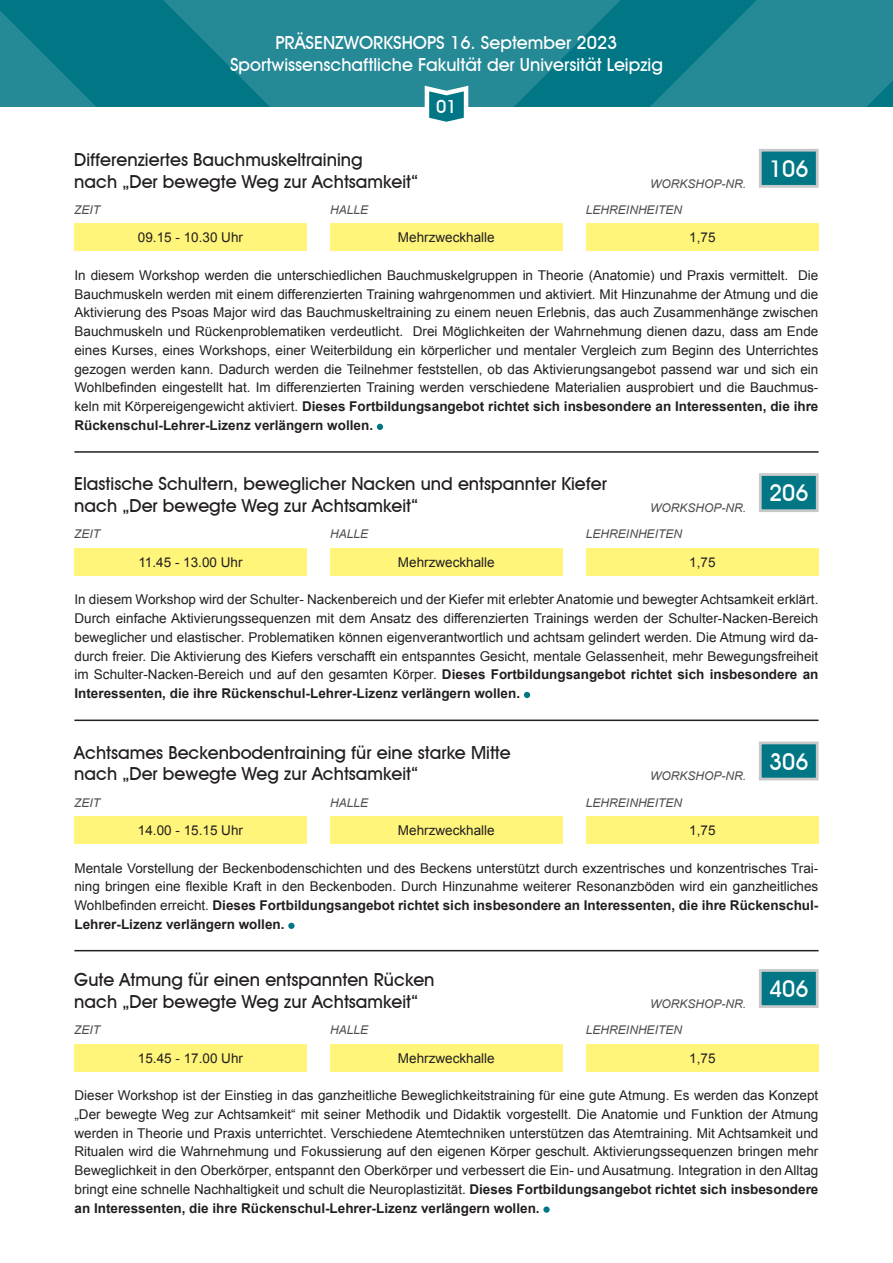
<style>
.page{position:relative;width:893px;height:1263px;background:#fff}
.page>*{position:absolute;margin:0;border:0;box-sizing:border-box;transform-origin:0 0}
.t1{font:500 22.95px "Avant Garde IT Cby BT";color:#fff}
.t2{font:500 18px/21.6px "Avant Garde IT Cby BT";color:#231f20}
.t3{font:500 18px/21.6px "Avant Garde IT Cby BT";color:#fff}
.t4{font:13.5px/18.8px "Arial";color:#231f20;text-align:justify}
.t5{font:italic 12px "Arial";color:#4b4c4d}
.s1{font-weight:700}
</style>
<div class="page">
<svg style="left:0;top:0;width:14px;height:106px"></svg>
<svg style="left:14px;top:0;width:446px;height:106px;background:#16818f"></svg>
<svg style="left:460px;top:0;width:433px;height:106px;background:#198290"></svg>
<div style="left:759px;top:149px;width:60px;height:39px;background:#017685;border:3px solid #c7c8ca"></div>
<div style="left:74px;top:224px;width:233px;height:27px;background:#fff57a"></div>
<div style="left:330px;top:224px;width:233px;height:27px;background:#fff57a"></div>
<div style="left:586px;top:224px;width:233px;height:27px;background:#fff57a"></div>
<svg style="left:377px;top:424px;width:6px;height:6px"></svg>
<div style="left:759px;top:473px;width:60px;height:39px;background:#017685;border:3px solid #c7c8ca"></div>
<div style="left:74px;top:548px;width:233px;height:28px;background:#fff57a"></div>
<div style="left:330px;top:548px;width:233px;height:28px;background:#fff57a"></div>
<div style="left:586px;top:548px;width:233px;height:28px;background:#fff57a"></div>
<svg style="left:524px;top:692px;width:6px;height:6px"></svg>
<div style="left:759px;top:741px;width:60px;height:39px;background:#017685;border:3px solid #c7c8ca"></div>
<div style="left:759px;top:969px;width:60px;height:39px;background:#017685;border:3px solid #c7c8ca"></div>
<div style="left:74px;top:816px;width:233px;height:28px;background:#fff57a"></div>
<div style="left:74px;top:1044px;width:233px;height:28px;background:#fff57a"></div>
<div style="left:330px;top:816px;width:233px;height:28px;background:#fff57a"></div>
<div style="left:330px;top:1044px;width:233px;height:28px;background:#fff57a"></div>
<div style="left:586px;top:816px;width:233px;height:28px;background:#fff57a"></div>
<div style="left:586px;top:1044px;width:233px;height:28px;background:#fff57a"></div>
<div style="left:288px;top:923px;width:7px;height:6px;background:#017685;border-radius:50%"></div>
<svg style="left:543px;top:1206px;width:7px;height:7px"></svg>
<hr style="left:74px;top:451px;width:745px;height:2px;background:#231f20">
<hr style="left:74px;top:719px;width:745px;height:2px;background:#231f20">
<hr style="left:74px;top:950px;width:745px;height:1px;background:#231f20">
<svg style="left:422px;top:83px;width:49px;height:39px"></svg>
<h2 class="t3" style="left:275px;top:32px;width:83px">Präsenzwor</h2>
<h2 class="t3" style="left:230px;top:32px;width:434px;text-indent:153px">kshops 16. September 2023<br>Sportwissenschaftliche Fakultät der Universität Leipzig</h2>
<h2 class="t3" style="left:436px;top:96px;width:22px">01</h2>
<h2 class="t2" style="left:74px;top:149px;width:345px">Differenziertes Bauchmuskeltraining<br>nach „Der bewegte Weg zur Achtsamkeit“</h2>
<h1 class="t1" style="left:769px;top:155px;width:41px">106</h1>
<p class="t5" style="left:74px;top:202px;width:28px">ZEIT</p>
<p class="t5" style="left:330px;top:202px;width:40px">HALLE</p>
<p class="t5" style="left:586px;top:202px;width:98px">LEHREINHEITEN</p>
<p class="t4" style="left:138px;top:228px;width:107px">09.15 - 10.30 Uhr</p>
<p class="t4" style="left:398px;top:228px;width:98px">Mehrzweckhalle</p>
<p class="t4" style="left:689px;top:228px;width:28px">1,75</p>
<p class="t4" style="left:74px;top:266px;width:745px">In diesem Workshop werden die unterschiedlichen Bauchmuskelgruppen in Theorie (Anatomie) und Praxis vermittelt. Die Bauchmuskeln werden mit einem differenzierten Training wahrgenommen und aktiviert. Mit Hinzunahme der Atmung und die Aktivierung des Psoas Major wird das Bauchmuskeltraining zu einem neuen Erlebnis, das auch Zusammenhänge zwischen Bauchmuskeln und Rückenproblematiken verdeutlicht. Drei Möglichkeiten der Wahrnehmung dienen dazu, dass am Ende eines Kurses, eines Workshops, einer Weiterbildung ein körperlicher und mentaler Vergleich zum Beginn des Unterrichtes gezogen werden kann. Dadurch werden die Teilnehmer feststellen, ob das Aktivierungsangebot passend war und sich ein Wohlbefinden eingestellt hat. Im differenzierten Training werden verschiedene Materialien ausprobiert und die Bauchmus&shy;keln mit Körpereigengewicht aktiviert. <span class="s1">Dieses Fortbildungsangebot richtet sich insbesondere an Interessenten, die ihre Rückenschul-Lehrer-Lizenz verlängern wollen.</span></p>
<p class="t5" style="left:650px;top:176px;width:97px">WORKSHOP-NR.</p>
<h2 class="t2" style="left:74px;top:473px;width:534px">Elastische Schultern, beweglicher Nacken und entspannter Kiefer nach „Der bewegte Weg zur Achtsamkeit“</h2>
<h1 class="t1" style="left:769px;top:479px;width:41px">206</h1>
<p class="t5" style="left:74px;top:526px;width:28px">ZEIT</p>
<p class="t5" style="left:330px;top:526px;width:40px">HALLE</p>
<p class="t5" style="left:586px;top:526px;width:98px">LEHREINHEITEN</p>
<p class="t4" style="left:138px;top:553px;width:106px">11.45 - 13.00 Uhr</p>
<p class="t4" style="left:398px;top:553px;width:98px">Mehrzweckhalle</p>
<p class="t4" style="left:689px;top:553px;width:28px">1,75</p>
<p class="t4" style="left:74px;top:590px;width:745px">In diesem Workshop wird der Schulter- Nackenbereich und der Kiefer mit erlebter Anatomie und bewegter Achtsamkeit erklärt.<br>Durch einfache Aktivierungssequenzen mit dem Ansatz des differenzierten Trainings werden der Schulter-Nacken-Bereich beweglicher und elastischer. Problematiken können eigenverantwortlich und achtsam gelindert werden. Die Atmung wird da&shy;durch freier. Die Aktivierung des Kiefers verschafft ein entspanntes Gesicht, mentale Gelassenheit, mehr Bewegungsfreiheit im Schulter-Nacken-Bereich und auf den gesamten Körper. <span class="s1">Dieses Fortbildungsangebot richtet sich insbesondere an Interessenten, die ihre Rückenschul-Lehrer-Lizenz verlängern wollen.</span></p>
<p class="t5" style="left:650px;top:500px;width:97px">WORKSHOP-NR.</p>
<h2 class="t2" style="left:74px;top:741px;width:438px">Achtsames Beckenbodentraining für eine starke Mitte nach „Der bewegte Weg zur Achtsamkeit“</h2>
<p class="t5" style="left:650px;top:768px;width:97px">WORKSHOP-NR.</p>
<h1 class="t1" style="left:769px;top:748px;width:41px">306</h1>
<p class="t5" style="left:74px;top:795px;width:28px">ZEIT</p>
<p class="t5" style="left:330px;top:795px;width:40px">HALLE</p>
<p class="t5" style="left:586px;top:795px;width:98px">LEHREINHEITEN</p>
<p class="t4" style="left:138px;top:821px;width:107px">14.00 - 15.15 Uhr</p>
<p class="t4" style="left:398px;top:821px;width:98px">Mehrzweckhalle</p>
<p class="t4" style="left:689px;top:821px;width:28px">1,75</p>
<p class="t4" style="left:74px;top:859px;width:745px">Mentale Vorstellung der Beckenbodenschichten und des Beckens unterstützt durch exzentrisches und konzentrisches Trai&shy;ning bringen eine flexible Kraft in den Beckenboden. Durch Hinzunahme weiterer Resonanzböden wird ein ganzheitliches Wohlbefinden erreicht. <span class="s1">Dieses Fortbildungsangebot richtet sich insbesondere an Interessenten, die ihre Rückenschul-Lehrer-Lizenz verlängern wollen.</span></p>
<h2 class="t2" style="left:74px;top:969px;width:362px">Gute Atmung für einen entspannten Rücken nach „Der bewegte Weg zur Achtsamkeit“</h2>
<p class="t5" style="left:650px;top:996px;width:97px">WORKSHOP-NR.</p>
<h1 class="t1" style="left:769px;top:975px;width:41px">406</h1>
<p class="t5" style="left:74px;top:1022px;width:28px">ZEIT</p>
<p class="t5" style="left:330px;top:1022px;width:40px">HALLE</p>
<p class="t5" style="left:586px;top:1022px;width:98px">LEHREINHEITEN</p>
<p class="t4" style="left:138px;top:1049px;width:107px">15.45 - 17.00 Uhr</p>
<p class="t4" style="left:398px;top:1049px;width:98px">Mehrzweckhalle</p>
<p class="t4" style="left:689px;top:1049px;width:28px">1,75</p>
<p class="t4" style="left:74px;top:1086px;width:745px">Dieser Workshop ist der Einstieg in das ganzheitliche Beweglichkeitstraining für eine gute Atmung. Es werden das Konzept „Der bewegte Weg zur Achtsamkeit“ mit seiner Methodik und Didaktik vorgestellt. Die Anatomie und Funktion der Atmung werden in Theorie und Praxis unterrichtet. Verschiedene Atemtechniken unterstützen das Atemtraining. Mit Achtsamkeit und Ritualen wird die Wahrnehmung und Fokussierung auf den eigenen Körper geschult. Aktivierungssequenzen bringen mehr Beweglichkeit in den Oberkörper, entspannt den Oberkörper und verbessert die Ein- und Ausatmung. Integration in den Alltag bringt eine schnelle Nachhaltigkeit und schult die Neuroplastizität. <span class="s1">Dieses Fortbildungsangebot richtet sich insbesondere an Interessenten, die ihre Rückenschul-Lehrer-Lizenz verlängern wollen.</span></p>
</div>
